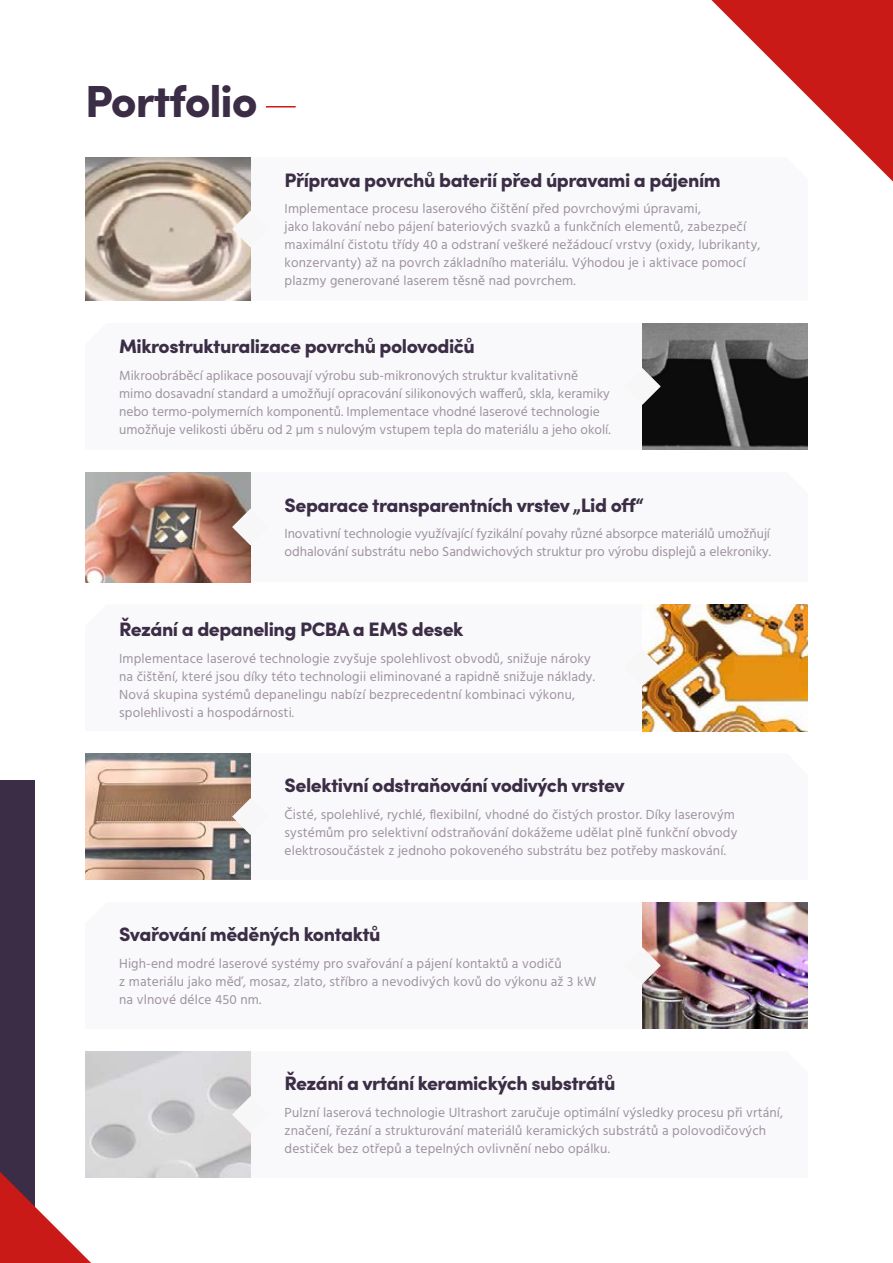
<style>
.page{position:relative;width:893px;height:1263px;background:#fff}
.page>*{position:absolute;margin:0;border:0;box-sizing:border-box;transform-origin:0 0}
.t1{font:900 45px "Sofia Pro";letter-spacing:-.025em;color:#3b2d45}
.t2{font:900 19.5px "Sofia Pro";letter-spacing:-.025em;color:#3b2d45}
.t3{font:13.5px/18px "Hind";letter-spacing:.01em;color:#9d93a1}
</style>
<div class="page">
<hr style="left:266px;top:106px;width:30px;height:2px;background:#ca1a17">
<img style="left:85px;top:157px;width:166px;height:144px">
<img style="left:85px;top:472px;width:166px;height:110px">
<img style="left:85px;top:753px;width:166px;height:127px">
<img style="left:85px;top:1051px;width:165px;height:127px">
<img style="left:642px;top:323px;width:166px;height:127px">
<img style="left:642px;top:604px;width:166px;height:127px">
<img style="left:642px;top:902px;width:166px;height:127px">
<div style="left:0;top:780px;width:34px;height:483px;background:#3b2d45"></div>
<svg style="left:0;top:1172px;width:91px;height:91px"></svg>
<svg style="left:711px;top:0;width:182px;height:182px"></svg>
<svg style="left:232px;top:211px;width:19px;height:36px"></svg>
<svg style="left:232px;top:509px;width:19px;height:36px"></svg>
<svg style="left:232px;top:798px;width:19px;height:37px"></svg>
<svg style="left:232px;top:1096px;width:19px;height:37px"></svg>
<svg style="left:642px;top:368px;width:19px;height:37px"></svg>
<svg style="left:642px;top:649px;width:19px;height:37px"></svg>
<svg style="left:642px;top:947px;width:19px;height:37px"></svg>
<p class="t1" style="left:85px;top:66px;width:174px">Portfolio</p>
<p class="t2" style="left:285px;top:165px;width:438px">Příprava povrchů baterií před úpravami a pájením</p>
<p class="t3" style="left:285px;top:200px;width:477px">Implementace procesu laserového čištění před povrchovými úpravami,<br>jako lakování nebo pájení bateriových svazků a funkčních elementů, zabezpečí maximální čistotu třídy 40 a odstraní veškeré nežádoucí vrstvy (oxidy, lubrikanty, konzervanty) až na povrch základního materiálu. Výhodou je i aktivace pomocí plazmy generované laserem těsně nad povrchem.</p>
<p class="t2" style="left:119px;top:331px;width:357px">Mikrostrukturalizace povrchů polovodičů</p>
<p class="t3" style="left:119px;top:367px;width:493px">Mikroobráběcí aplikace posouvají výrobu sub-mikronových struktur kvalitativně mimo dosavadní standard a umožňují opracování silikonových wafferů, skla, keramiky nebo termo-polymerních komponentů. Implementace vhodné laserové technologie umožňuje velikosti úběru od 2 µm s nulovým vstupem tepla do materiálu a jeho okolí.</p>
<p class="t2" style="left:285px;top:489px;width:361px">Separace transparentních vrstev „Lid off“</p>
<p class="t3" style="left:285px;top:525px;width:488px">Inovativní technologie využívající fyzikální povahy různé absorpce materiálů umožňují odhalování substrátu nebo Sandwichových struktur pro výrobu displejů a elekroniky.</p>
<p class="t2" style="left:119px;top:614px;width:346px">Řezání a depaneling PCBA a EMS desek</p>
<p class="t3" style="left:119px;top:650px;width:477px">Implementace laserové technologie zvyšuje spolehlivost obvodů, snižuje nároky na čištění, které jsou díky této technologii eliminované a rapidně snižuje náklady.<br>Nová skupina systémů depanelingu nabízí bezprecedentní kombinaci výkonu, spolehlivosti a hospodárnosti.</p>
<p class="t2" style="left:285px;top:770px;width:342px">Selektivní odstraňování vodivých vrstev</p>
<p class="t3" style="left:285px;top:806px;width:454px">Čisté, spolehlivé, rychlé, flexibilní, vhodné do čistých prostor. Díky laserovým systémům pro selektivní odstraňování dokážeme udělat plně funkční obvody elektrosoučástek z jednoho pokoveného substrátu bez potřeby maskování.</p>
<p class="t2" style="left:119px;top:919px;width:263px">Svařování měděných kontaktů</p>
<p class="t3" style="left:119px;top:955px;width:479px">High-end modré laserové systémy pro svařování a pájení kontaktů a vodičů<br>z materiálu jako měď, mosaz, zlato, stříbro a nevodivých kovů do výkonu až 3 kW na vlnové délce 450 nm.</p>
<p class="t2" style="left:285px;top:1068px;width:332px">Řezání a vrtání keramických substrátů</p>
<p class="t3" style="left:285px;top:1104px;width:500px">Pulzní laserová technologie Ultrashort zaručuje optimální výsledky procesu při vrtání, značení, řezání a strukturování materiálů keramických substrátů a polovodičových destiček bez otřepů a tepelných ovlivnění nebo opálku.</p>
</div>
